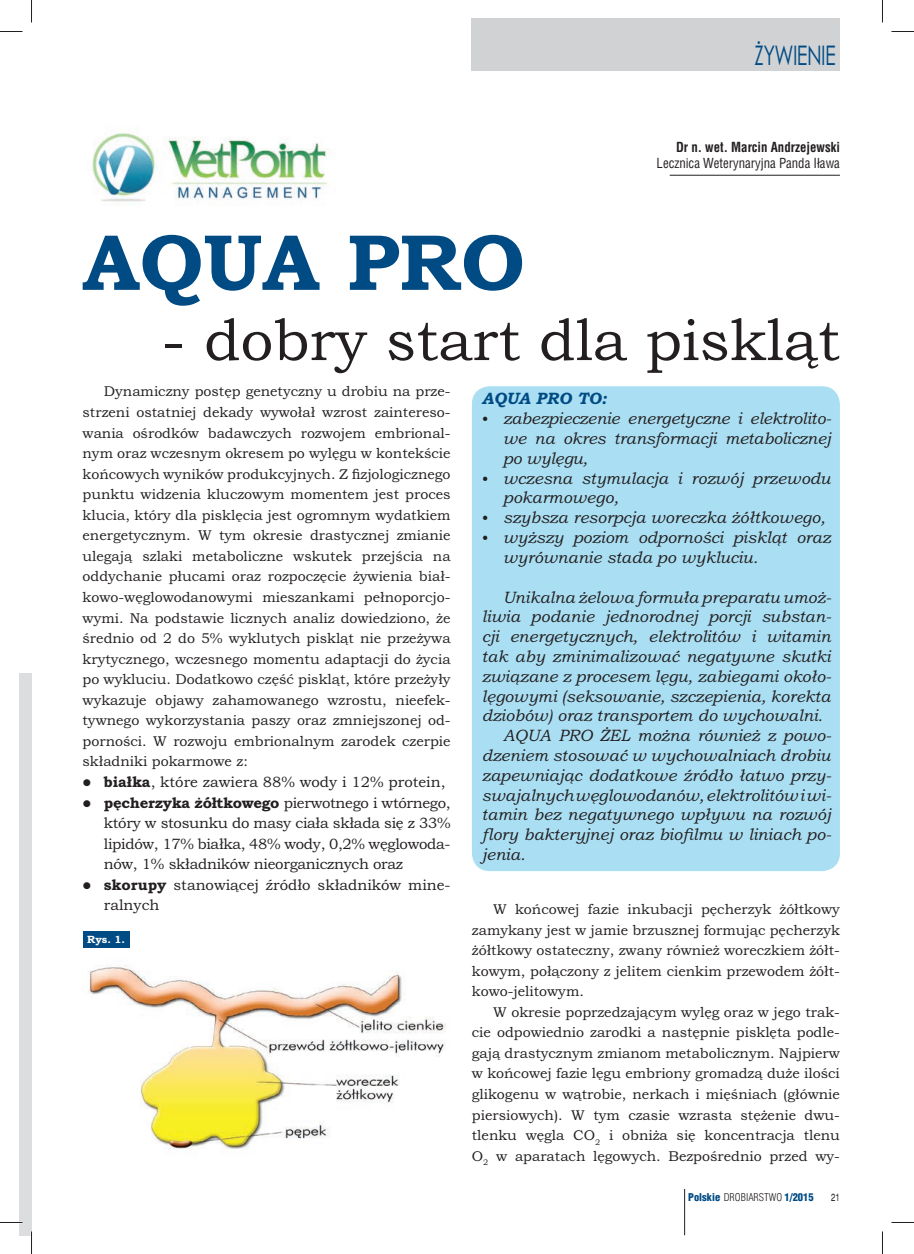
<style>
.page{position:relative;width:914px;height:1254px;background:#fff}
.page>*{position:absolute;margin:0;border:0;box-sizing:border-box;transform-origin:0 0}
.t1{font:700 79.5px "Bookman Old Style";color:#004b84}
.t2{font:58.5px "Bookman Old Style";color:#231f20}
.t3{font:27px "Century Gothic";letter-spacing:-.03em;color:#004b84;scale:.74 1}
.t4{font:italic 16.5px/19.8px "Bookman Old Style";color:#231f20}
.t5{font:italic 700 16.5px "Bookman Old Style";color:#004b84}
.t6{font:15px/20.5px "Bookman Old Style";letter-spacing:-.02em;color:#231f20}
.t7{font:14.25px/20.5px "Bookman Old Style";color:#231f20;text-align:justify}
.t8{font:13.5px "Switzerland Condensed";color:#231f20;scale:.95 1}
.t9{font:700 13.5px "Switzerland Condensed";color:#231f20;scale:.95 1}
.t10{font:900 10.5px "Switzerland Cond";color:#004b84}
.t11{font:700 10.5px "Bookman Old Style";color:#fff}
.t12{font:10.5px "Switzerland Narrow";color:#231f20;scale:.9 1}
.s1{font-weight:700}
.s2{font-style:normal;font-size:15px}
.s3{font-weight:300;color:#231f20}
</style>
<div class="page">
<hr style="left:684px;top:1189px;width:1px;height:46px;background:#231f20">
<div style="left:472px;top:19px;width:367px;height:52px;background:#d1d2d4"></div>
<img style="left:83px;top:947px;width:363px;height:203px">
<div style="left:83px;top:931px;width:46px;height:16px;background:#004b84"></div>
<div style="left:19px;top:673px;width:13px;height:562px;background:#dcdddf"></div>
<div style="left:472px;top:386px;width:367px;height:485px;background:#aadff3;border-radius:18px"></div>
<hr style="left:669px;top:175px;width:170px;height:1px;background:#231f20">
<img style="left:92px;top:131px;width:238px;height:74px">
<hr style="left:0;top:1221px;width:22px;height:2px;background:#fff">
<svg style="left:0;top:31px;width:22px;height:1px"></svg>
<svg style="left:891px;top:31px;width:22px;height:1px"></svg>
<svg style="left:0;top:1222px;width:22px;height:1px"></svg>
<svg style="left:891px;top:1222px;width:22px;height:1px"></svg>
<svg style="left:31px;top:0;width:1px;height:22px"></svg>
<svg style="left:31px;top:1231px;width:1px;height:23px"></svg>
<svg style="left:882px;top:0;width:1px;height:22px"></svg>
<svg style="left:882px;top:1231px;width:1px;height:23px"></svg>
<h3 class="t3" style="left:754px;top:45px;width:111px">ŻYWIENIE</h3>
<p class="t9" style="left:676px;top:142px;width:174px">Dr n. wet. Marcin Andrzejewski</p>
<p class="t8" style="left:656px;top:158px;width:194px">Lecznica Weterynaryjna Panda Iława</p>
<h1 class="t1" style="left:83px;top:233px;width:444px">AQUA PRO</h1>
<h2 class="t2" style="left:162px;top:318px;width:679px">- dobry start dla piskląt</h2>
<p class="t7" style="left:83px;top:383px;width:369px;text-indent:21px">Dynamiczny postęp genetyczny u drobiu na prze&shy;strzeni ostatniej dekady wywołał wzrost zaintereso&shy;wania ośrodków badawczych rozwojem embrional&shy;nym oraz wczesnym okresem po wylęgu w kontekście końcowych wyników produkcyjnych. Z fizjologicznego punktu widzenia kluczowym momentem jest proces klucia, który dla pisklęcia jest ogromnym wydatkiem energetycznym. W tym okresie drastycznej zmianie ulegają szlaki metaboliczne wskutek przejścia na oddychanie płucami oraz rozpoczęcie żywienia biał&shy;kowo-węglowodanowymi mieszankami pełnoporcjo&shy;wymi. Na podstawie licznych analiz dowiedziono, że średnio od 2 do 5% wyklutych piskląt nie przeżywa krytycznego, wczesnego momentu adaptacji do życia po wykluciu. Dodatkowo część piskląt, które przeżyły wykazuje objawy zahamowanego wzrostu, nieefek&shy;tywnego wykorzystania paszy oraz zmniejszonej od&shy;porności. W rozwoju embrionalnym zarodek czerpie składniki pokarmowe z:</p>
<p class="t6" style="left:104px;top:773px;width:348px"><span class="s1">białka</span>, które zawiera 88% wody i 12% protein, <span class="s1">pęcherzyka żółtkowego</span> pierwotnego i wtórnego, który w stosunku do masy ciała składa się z 33% lipidów, 17% białka, 48% wody, 0,2% węglowoda&shy;nów, 1% składników nieorganicznych oraz <span class="s1">skorupy</span> stanowiącej źródło składników mine&shy;ralnych</p>
<p class="t11" style="left:87px;top:935px;width:39px">Rys. 1.</p>
<p class="t5" style="left:482px;top:392px;width:126px">AQUA PRO TO:</p>
<p class="t4" style="left:503px;top:410px;width:329px;text-align:justify;text-indent:-21px"><span class="s2">•</span> zabezpieczenie energetyczne i elektrolito&shy;we na okres transformacji metabolicznej po wylęgu,</p>
<p class="t4" style="left:503px;top:470px;width:329px;text-indent:-21px"><span class="s2">•</span> wczesna stymulacja i rozwój przewodu pokarmowego,</p>
<p class="t4" style="left:482px;top:509px;width:345px"><span class="s2">•</span> szybsza resorpcja woreczka żółtkowego,</p>
<p class="t4" style="left:503px;top:529px;width:329px;text-indent:-21px"><span class="s2">•</span> wyższy poziom odporności piskląt oraz wyrównanie stada po wykluciu.</p>
<p class="t4" style="left:503px;top:588px;width:329px">Unikalna żelowa formuła preparatu umoż-</p>
<p class="t4" style="left:482px;top:608px;width:351px">liwia podanie jednorodnej porcji substan-</p>
<p class="t4" style="left:482px;top:628px;width:350px">cji energetycznych, elektrolitów i witamin</p>
<p class="t4" style="left:482px;top:648px;width:350px">tak aby zminimalizować negatywne skutki</p>
<p class="t4" style="left:482px;top:668px;width:351px">związane z procesem lęgu, zabiegami około-</p>
<p class="t4" style="left:482px;top:687px;width:350px">lęgowymi (seksowanie, szczepienia, korekta</p>
<p class="t4" style="left:482px;top:707px;width:342px">dziobów) oraz transportem do wychowalni.</p>
<p class="t4" style="left:503px;top:727px;width:329px">AQUA PRO ŻEL można również z powo-</p>
<p class="t4" style="left:482px;top:747px;width:350px">dzeniem stosować w wychowalniach drobiu</p>
<p class="t4" style="left:482px;top:767px;width:351px">zapewniając dodatkowe źródło łatwo przy-</p>
<p class="t4" style="left:482px;top:786px;width:351px">swajalnych węglowodanów, elektrolitów i wi-</p>
<p class="t4" style="left:482px;top:806px;width:350px">tamin bez negatywnego wpływu na rozwój</p>
<p class="t4" style="left:482px;top:826px;width:351px">flory bakteryjnej oraz biofilmu w liniach po-</p>
<p class="t4" style="left:482px;top:846px;width:45px">jenia.</p>
<p class="t7" style="left:472px;top:900px;width:369px;text-indent:21px">W końcowej fazie inkubacji pęcherzyk żółtkowy zamykany jest w jamie brzusznej formując pęcherzyk żółtkowy ostateczny, zwany również woreczkiem żółt&shy;kowym, połączony z jelitem cienkim przewodem żółt&shy;kowo-jelitowym.</p>
<p class="t7" style="left:472px;top:1003px;width:369px;text-indent:21px">W okresie poprzedzającym wylęg oraz w jego trak&shy;cie odpowiednio zarodki a następnie pisklęta podle&shy;gają drastycznym zmianom metabolicznym. Najpierw w końcowej fazie lęgu embriony gromadzą duże ilości glikogenu w wątrobie, nerkach i mięśniach (głównie piersiowych). W tym czasie wzrasta stężenie dwu&shy;tlenku węgla CO<sub>2</sub> i obniża się koncentracja tlenu O<sub>2</sub> w aparatach lęgowych. Bezpośrednio przed wy-</p>
<p class="t10" style="left:688px;top:1192px;width:127px">Polskie <span class="s3">DROBIARSTWO</span> 1/2015</p>
<p class="t12" style="left:831px;top:1192px;width:11px">21</p>
</div>
